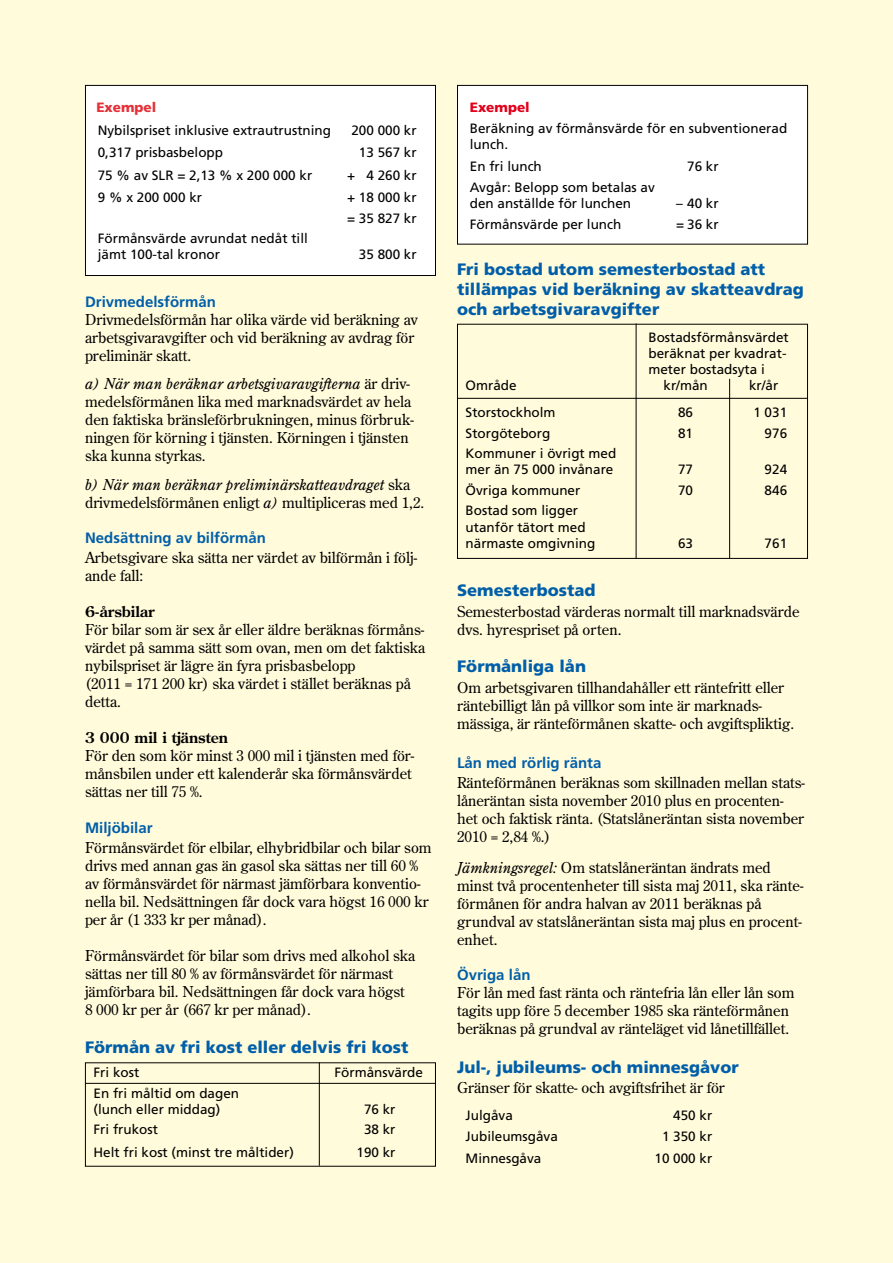
<style>
.page{position:relative;width:893px;height:1263px;background:#fffbdb}
.page>*{position:absolute;margin:0;border:0;box-sizing:border-box;transform-origin:0 0}
.t1{font:900 16.5px/19.8px "Frutiger";color:#005ea8}
.t2{font:15px/18px "Century Old Style";color:#000}
.t3{font:700 15px "Frutiger";color:#005ea8}
.t4{font:700 15px "Century Old Style";color:#000}
.t5{font:13.5px/16.2px "Frutiger";color:#000}
.t6{font:900 13.5px "Frutiger";color:#e53138}
.t7{font:900 13.5px "Frutiger";color:#e2001a}
.s1{font-style:italic}
</style>
<div class="page">
<div style="left:457px;top:85px;width:350px;height:159px;background:#fff"></div>
<div style="left:457px;top:85px;width:351px;height:159px;border:1px solid #000"></div>
<hr style="left:85px;top:1083px;width:351px;height:1px;background:#000">
<hr style="left:319px;top:1062px;width:1px;height:104px;background:#000">
<hr style="left:457px;top:398px;width:351px;height:1px;background:#000">
<hr style="left:636px;top:324px;width:1px;height:235px;background:#000">
<hr style="left:729px;top:379px;width:1px;height:179px;background:#000">
<div style="left:457px;top:324px;width:351px;height:235px;border:1px solid #000"></div>
<div style="left:85px;top:85px;width:350px;height:190px;background:#fff"></div>
<div style="left:85px;top:85px;width:351px;height:191px;border:1px solid #000"></div>
<p class="t6" style="left:96px;top:99px;width:62px">Exempel</p>
<p class="t5" style="left:98px;top:122px;width:235px">Nybilspriset inklusive extrautrustning</p>
<p class="t5" style="left:351px;top:122px;width:67px">200 000 kr</p>
<p class="t5" style="left:98px;top:144px;width:127px">0,317 prisbasbelopp</p>
<p class="t5" style="left:359px;top:144px;width:59px">13 567 kr</p>
<p class="t5" style="left:98px;top:167px;width:216px">75 % av SLR = 2,13 % x 200 000 kr</p>
<p class="t5" style="left:347px;top:167px;width:71px">+ 4 260 kr</p>
<p class="t5" style="left:98px;top:189px;width:106px">9 % x 200 000 kr</p>
<p class="t5" style="left:347px;top:187px;width:71px;line-height:20.5px">+ 18 000 kr = 35 827 kr</p>
<p class="t5" style="left:98px;top:230px;width:212px">Förmånsvärde avrundat nedåt till jämt 100-tal kronor</p>
<p class="t5" style="left:359px;top:247px;width:59px">35 800 kr</p>
<p class="t3" style="left:85px;top:293px;width:132px">Drivmedelsförmån</p>
<p class="t2" style="left:85px;top:310px;width:334px">Drivmedelsförmån har olika värde vid beräkning av arbetsgivaravgifter och vid beräkning av avdrag för preliminär skatt.</p>
<p class="t2" style="left:85px;top:374px;width:330px"><span class="s1">a) När man beräknar arbetsgivaravgifterna</span> är driv&shy;medelsförmånen lika med marknadsvärdet av hela den faktiska bränsleförbrukningen, minus förbruk&shy;ningen för körning i tjänsten. Körningen i tjänsten ska kunna styrkas.</p>
<p class="t2" style="left:85px;top:475px;width:341px"><span class="s1">b) När man beräknar preliminärskatteavdraget</span> ska drivmedelsförmånen enligt <span class="s1">a)</span> multipliceras med 1,2.</p>
<p class="t3" style="left:85px;top:529px;width:182px">Nedsättning av bilförmån</p>
<p class="t2" style="left:85px;top:548px;width:334px">Arbetsgivare ska sätta ner värdet av bilförmån i följ&shy;ande fall:</p>
<p class="t4" style="left:85px;top:602px;width:71px">6-årsbilar</p>
<p class="t2" style="left:85px;top:620px;width:342px">För bilar som är sex år eller äldre beräknas förmåns&shy;värdet på samma sätt som ovan, men om det faktiska nybilspriset är lägre än fyra prisbasbelopp<br>(2011 = 171 200 kr) ska värdet i stället beräknas på detta.</p>
<p class="t4" style="left:85px;top:728px;width:144px">3 000 mil i tjänsten</p>
<p class="t2" style="left:85px;top:746px;width:331px">För den som kör minst 3 000 mil i tjänsten med för&shy;månsbilen under ett kalenderår ska förmånsvärdet sättas ner till 75 %.</p>
<p class="t3" style="left:85px;top:819px;width:69px">Miljöbilar</p>
<p class="t2" style="left:85px;top:838px;width:348px">Förmånsvärdet för elbilar, elhybridbilar och bilar som drivs med annan gas än gasol ska sättas ner till 60 % av förmånsvärdet för närmast jämförbara konventio&shy;nella bil. Nedsättningen får dock vara högst 16 000 kr per år (1 333 kr per månad).</p>
<p class="t2" style="left:85px;top:946px;width:332px">Förmånsvärdet för bilar som drivs med alkohol ska sättas ner till 80 % av förmånsvärdet för närmast jämförbara bil. Nedsättningen får dock vara högst 8 000 kr per år (667 kr per månad).</p>
<p class="t1" style="left:85px;top:1037px;width:325px">Förmån av fri kost eller delvis fri kost</p>
<p class="t5" style="left:94px;top:1064px;width:47px">Fri kost</p>
<p class="t5" style="left:334px;top:1064px;width:90px">Förmånsvärde</p>
<p class="t5" style="left:94px;top:1085px;width:147px">En fri måltid om dagen (lunch eller middag)</p>
<p class="t5" style="left:364px;top:1101px;width:33px">76 kr</p>
<p class="t5" style="left:94px;top:1121px;width:66px">Fri frukost</p>
<p class="t5" style="left:364px;top:1121px;width:33px">38 kr</p>
<p class="t5" style="left:94px;top:1144px;width:202px">Helt fri kost (minst tre måltider)</p>
<p class="t5" style="left:356px;top:1144px;width:41px">190 kr</p>
<p class="t7" style="left:470px;top:99px;width:62px">Exempel</p>
<p class="t5" style="left:470px;top:120px;width:319px">Beräkning av förmånsvärde för en subventionerad lunch.</p>
<p class="t5" style="left:470px;top:158px;width:74px">En fri lunch</p>
<p class="t5" style="left:687px;top:158px;width:33px">76 kr</p>
<p class="t5" style="left:470px;top:179px;width:186px">Avgår: Belopp som betalas av den anställde för lunchen</p>
<p class="t5" style="left:676px;top:195px;width:44px">– 40 kr</p>
<p class="t5" style="left:470px;top:216px;width:153px">Förmånsvärde per lunch</p>
<p class="t5" style="left:676px;top:216px;width:44px">= 36 kr</p>
<p class="t1" style="left:457px;top:259px;width:348px">Fri bostad utom semesterbostad att tillämpas vid beräkning av skatteavdrag och arbetsgivaravgifter</p>
<p class="t5" style="left:648px;top:329px;width:142px">Bostadsförmånsvärdet beräknat per kvadrat&shy;meter bostadsyta i</p>
<p class="t5" style="left:466px;top:377px;width:53px">Område</p>
<p class="t5" style="left:663px;top:377px;width:46px">kr/mån</p>
<p class="t5" style="left:749px;top:377px;width:31px">kr/år</p>
<p class="t5" style="left:466px;top:404px;width:92px">Storstockholm</p>
<p class="t5" style="left:678px;top:404px;width:17px">86</p>
<p class="t5" style="left:753px;top:404px;width:35px">1 031</p>
<p class="t5" style="left:466px;top:425px;width:86px">Storgöteborg</p>
<p class="t5" style="left:678px;top:425px;width:17px">81</p>
<p class="t5" style="left:765px;top:425px;width:24px">976</p>
<p class="t5" style="left:466px;top:445px;width:152px">Kommuner i övrigt med mer än 75 000 invånare</p>
<p class="t5" style="left:678px;top:461px;width:17px">77</p>
<p class="t5" style="left:765px;top:461px;width:24px">924</p>
<p class="t5" style="left:466px;top:482px;width:116px">Övriga kommuner</p>
<p class="t5" style="left:678px;top:482px;width:17px">70</p>
<p class="t5" style="left:765px;top:482px;width:24px">846</p>
<p class="t5" style="left:466px;top:502px;width:131px">Bostad som ligger utanför tätort med närmaste omgivning</p>
<p class="t5" style="left:678px;top:535px;width:17px">63</p>
<p class="t5" style="left:765px;top:535px;width:24px">761</p>
<p class="t1" style="left:457px;top:580px;width:140px">Semesterbostad</p>
<p class="t2" style="left:457px;top:602px;width:344px">Semesterbostad värderas normalt till marknadsvärde dvs. hyrespriset på orten.</p>
<p class="t1" style="left:457px;top:656px;width:130px">Förmånliga lån</p>
<p class="t2" style="left:457px;top:678px;width:338px">Om arbetsgivaren tillhandahåller ett räntefritt eller räntebilligt lån på villkor som inte är marknads&shy;mässiga, är ränteförmånen skatte- och avgiftspliktig.</p>
<p class="t3" style="left:457px;top:754px;width:146px">Lån med rörlig ränta</p>
<p class="t2" style="left:457px;top:773px;width:349px">Ränteförmånen beräknas som skillnaden mellan stats&shy;låneräntan sista november 2010 plus en procenten&shy;het och faktisk ränta. (Statslåneräntan sista november 2010 = 2,84 %.)</p>
<p class="t2" style="left:457px;top:858px;width:348px"><span class="s1">Jämkningsregel:</span> Om statslåneräntan ändrats med minst två procentenheter till sista maj 2011, ska ränte&shy;förmånen för andra halvan av 2011 beräknas på grundval av statslåneräntan sista maj plus en procent&shy;enhet.</p>
<p class="t3" style="left:457px;top:966px;width:75px">Övriga lån</p>
<p class="t2" style="left:457px;top:983px;width:339px">För lån med fast ränta och räntefria lån eller lån som tagits upp före 5 december 1985 ska ränteförmånen beräknas på grundval av ränteläget vid lånetillfället.</p>
<p class="t1" style="left:457px;top:1057px;width:283px">Jul-, jubileums- och minnesgåvor</p>
<p class="t2" style="left:457px;top:1078px;width:269px">Gränser för skatte- och avgiftsfrihet är för</p>
<p class="t5" style="left:466px;top:1107px;width:49px">Julgåva</p>
<p class="t5" style="left:673px;top:1107px;width:41px">450 kr</p>
<p class="t5" style="left:466px;top:1127px;width:94px">Jubileumsgåva</p>
<p class="t5" style="left:662px;top:1127px;width:52px">1 350 kr</p>
<p class="t5" style="left:466px;top:1150px;width:77px">Minnesgåva</p>
<p class="t5" style="left:654px;top:1150px;width:59px">10 000 kr</p>
</div>
